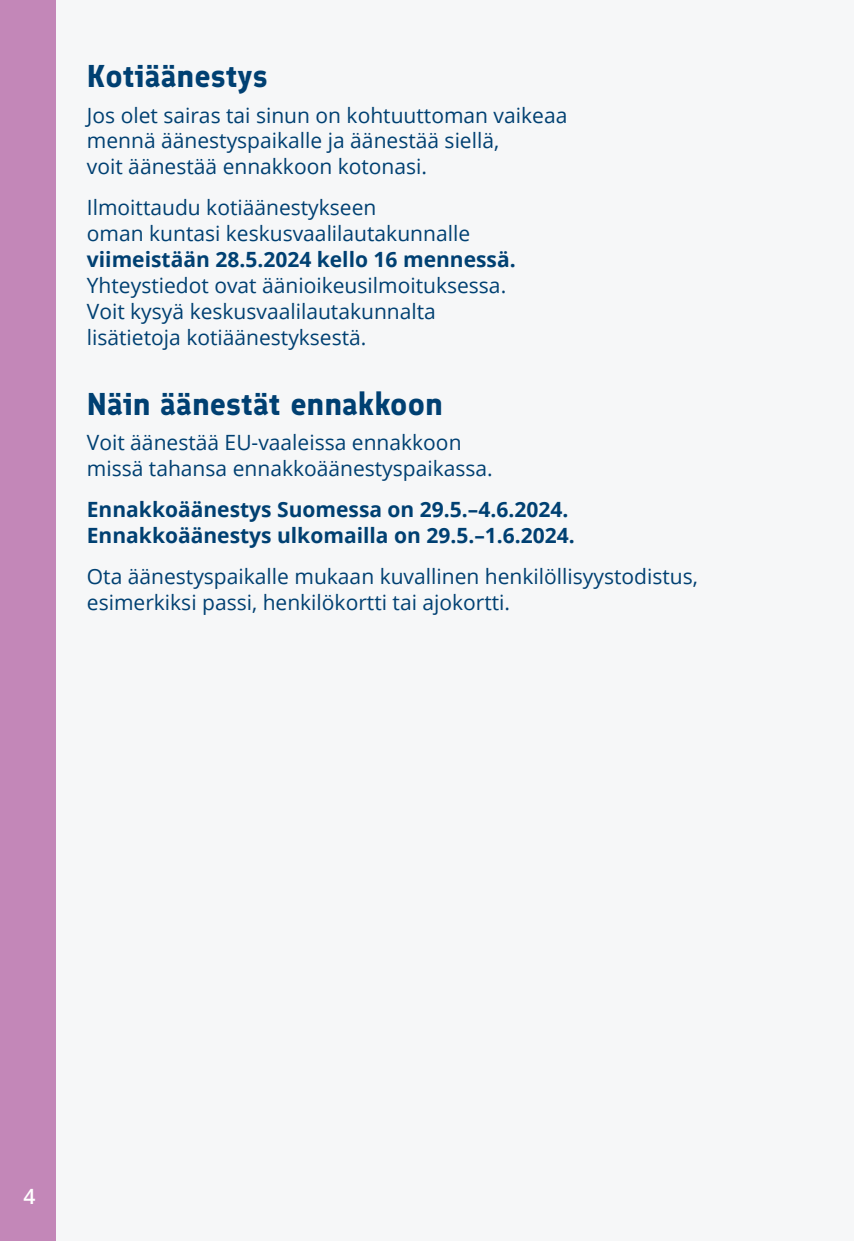
<style>
.page{position:relative;width:854px;height:1241px;background:#fff}
.page>*{position:absolute;margin:0;border:0;box-sizing:border-box;transform-origin:0 0}
.Otsikko_1__h2{font:700 31.5px "Finlandica";color:#004072}
.Leipis{font:21px "Open Sans";color:#004072}
.Leipis-2{font:700 21px "Open Sans";color:#004072}
.t1{font:600 21px "Open Sans";color:#fff}
</style>
<div class="page">
<div style="left:8px;top:0;width:845px;height:1240px;background:#f6f7f8"></div>
<div style="left:0;top:0;width:56px;height:1240px;background:#c387b8"></div>
<h2 class="Otsikko_1__h2" style="left:87px;top:55px;width:182px">Kotiäänestys</h2>
<p class="Leipis" style="left:87px;top:100px;width:482px">Jos olet sairas tai sinun on kohtuuttoman vaikeaa</p>
<p class="Leipis" style="left:87px;top:126px;width:413px">mennä äänestyspaikalle ja äänestää siellä,</p>
<p class="Leipis" style="left:87px;top:152px;width:341px">voit äänestää ennakkoon kotonasi.</p>
<p class="Leipis" style="left:87px;top:193px;width:291px">Ilmoittaudu kotiäänestykseen</p>
<p class="Leipis" style="left:87px;top:219px;width:384px">oman kuntasi keskusvaalilautakunnalle</p>
<p class="Leipis-2" style="left:87px;top:244px;width:430px">viimeistään 28.5.2024 kello 16 mennessä.</p>
<p class="Leipis" style="left:87px;top:271px;width:420px">Yhteystiedot ovat äänioikeusilmoituksessa.</p>
<p class="Leipis" style="left:87px;top:297px;width:350px">Voit kysyä keskusvaalilautakunnalta</p>
<p class="Leipis" style="left:87px;top:323px;width:281px">lisätietoja kotiäänestyksestä.</p>
<h2 class="Otsikko_1__h2" style="left:87px;top:383px;width:357px">Näin äänestät ennakkoon</h2>
<p class="Leipis" style="left:87px;top:428px;width:376px">Voit äänestää EU-vaaleissa ennakkoon</p>
<p class="Leipis" style="left:87px;top:454px;width:407px">missä tahansa ennakkoäänestyspaikassa.</p>
<p class="Leipis-2" style="left:87px;top:494px;width:483px">Ennakkoäänestys Suomessa on 29.5.–4.6.2024.</p>
<p class="Leipis-2" style="left:87px;top:520px;width:489px">Ennakkoäänestys ulkomailla on 29.5.–1.6.2024.</p>
<p class="Leipis" style="left:87px;top:561px;width:612px">Ota äänestyspaikalle mukaan kuvallinen henkilöllisyystodistus,</p>
<p class="Leipis" style="left:87px;top:587px;width:424px">esimerkiksi passi, henkilökortti tai ajokortti.</p>
<p class="t1" style="left:24px;top:1181px;width:13px">4</p>
</div>
